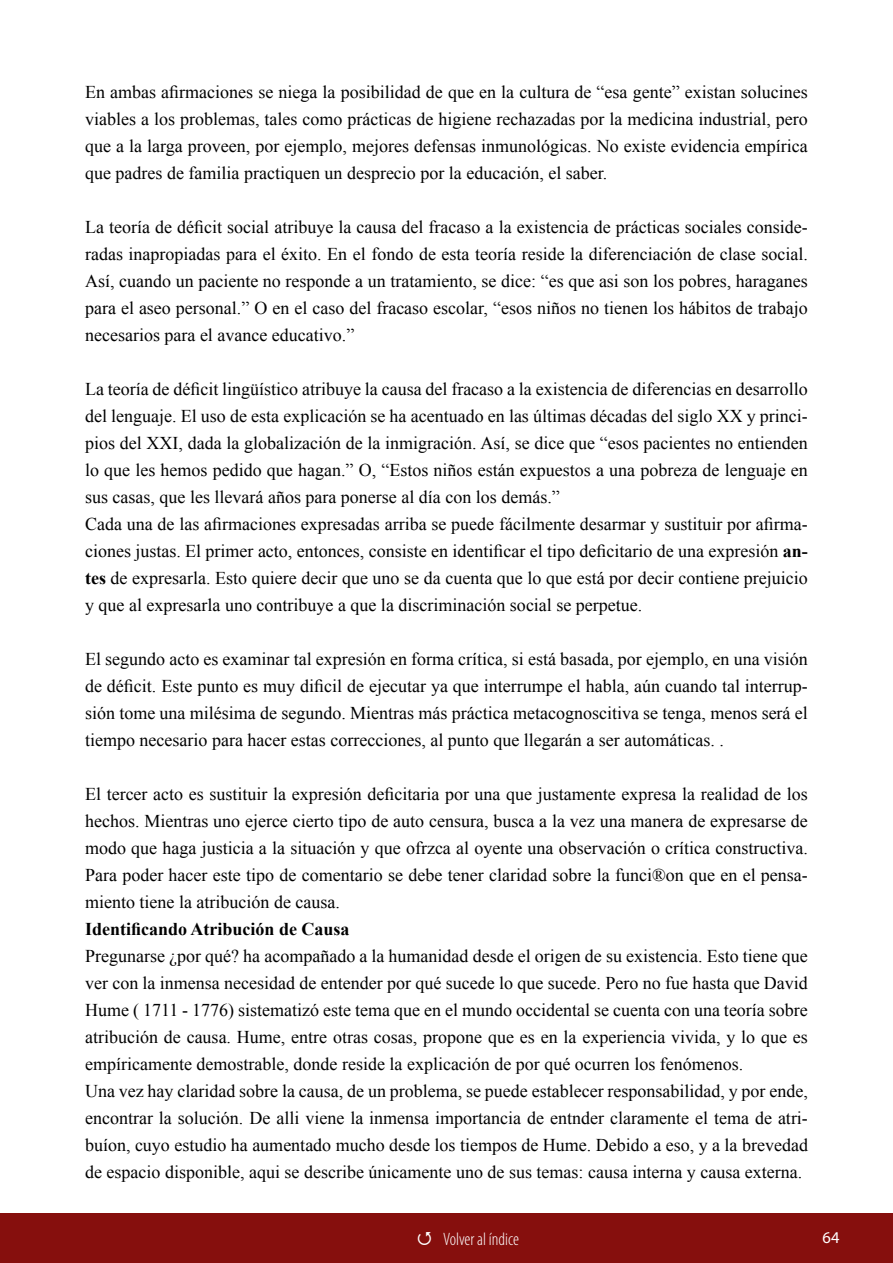
<style>
.page{position:relative;width:893px;height:1263px;background:#fff}
.page>*{position:absolute;margin:0;border:0;box-sizing:border-box;transform-origin:0 0}
.t1{font:18px/27px "Times New Roman";color:#000;text-align:justify}
.t2{font:700 18px "Times New Roman";color:#000}
.t3{font:300 condensed 18px "Myriad Pro";color:#fff}
.t4{font:16.5px "Myriad Pro";color:#fff}
.s1{font-weight:700}
</style>
<div class="page">
<div style="left:0;top:1213px;width:893px;height:49px;background:#860f0d"></div>
<p class="t1" style="left:85px;top:78px;width:724px">En ambas afirmaciones se niega la posibilidad de que en la cultura de “esa gente” existan solucines viables a los problemas, tales como prácticas de higiene rechazadas por la medicina industrial, pero que a la larga proveen, por ejemplo, mejores defensas inmunológicas. No existe evidencia empírica que padres de familia practiquen un desprecio por la educación, el saber.</p>
<p class="t1" style="left:85px;top:213px;width:724px">La teoría de déficit social atribuye la causa del fracaso a la existencia de prácticas sociales conside&shy;radas inapropiadas para el éxito. En el fondo de esta teoría reside la diferenciación de clase social.<br>Así, cuando un paciente no responde a un tratamiento, se dice: “es que asi son los pobres, haraganes para el aseo personal.” O en el caso del fracaso escolar, “esos niños no tienen los hábitos de trabajo necesarios para el avance educativo.”</p>
<p class="t1" style="left:85px;top:375px;width:724px;text-align:left">La teoría de déficit lingüístico atribuye la causa del fracaso a la existencia de diferencias en desarrollo del lenguaje. El uso de esta explicación se ha acentuado en las últimas décadas del siglo XX y princi&shy;pios del XXI, dada la globalización de la inmigración. Así, se dice que “esos pacientes no entienden lo que les hemos pedido que hagan.” O, “Estos niños están expuestos a una pobreza de lenguaje en sus casas, que les llevará años para ponerse al día con los demás.”<br>Cada una de las afirmaciones expresadas arriba se puede fácilmente desarmar y sustituir por afirma&shy;ciones justas. El primer acto, entonces, consiste en identificar el tipo deficitario de una expresión <span class="s1">an&shy;tes</span> de expresarla. Esto quiere decir que uno se da cuenta que lo que está por decir contiene prejuicio y que al expresarla uno contribuye a que la discriminación social se perpetue.</p>
<p class="t1" style="left:85px;top:645px;width:724px">El segundo acto es examinar tal expresión en forma crítica, si está basada, por ejemplo, en una visión de déficit. Este punto es muy dificil de ejecutar ya que interrumpe el habla, aún cuando tal interrup&shy;sión tome una milésima de segundo. Mientras más práctica metacognoscitiva se tenga, menos será el tiempo necesario para hacer estas correcciones, al punto que llegarán a ser automáticas. .</p>
<p class="t1" style="left:85px;top:780px;width:724px">El tercer acto es sustituir la expresión deficitaria por una que justamente expresa la realidad de los hechos. Mientras uno ejerce cierto tipo de auto censura, busca a la vez una manera de expresarse de modo que haga justicia a la situación y que ofrzca al oyente una observación o crítica constructiva.<br>Para poder hacer este tipo de comentario se debe tener claridad sobre la funci®on que en el pensa&shy;miento tiene la atribución de causa.</p>
<p class="t2" style="left:85px;top:916px;width:266px">Identificando Atribución de Causa</p>
<p class="t1" style="left:85px;top:942px;width:724px;text-align:left">Pregunarse ¿por qué? ha acompañado a la humanidad desde el origen de su existencia. Esto tiene que ver con la inmensa necesidad de entender por qué sucede lo que sucede. Pero no fue hasta que David Hume ( 1711 - 1776) sistematizó este tema que en el mundo occidental se cuenta con una teoría sobre atribución de causa. Hume, entre otras cosas, propone que es en la experiencia vivida, y lo que es empíricamente demostrable, donde reside la explicación de por qué ocurren los fenómenos.<br>Una vez hay claridad sobre la causa, de un problema, se puede establecer responsabilidad, y por ende, encontrar la solución. De alli viene la inmensa importancia de entnder claramente el tema de atri&shy;buíon, cuyo estudio ha aumentado mucho desde los tiempos de Hume. Debido a eso, y a la brevedad de espacio disponible, aqui se describe únicamente uno de sus temas: causa interna y causa externa.</p>
<p class="t3" style="left:443px;top:1229px;width:77px">Volver al índice</p>
<p class="t4" style="left:823px;top:1227px;width:18px">64</p>
</div>
